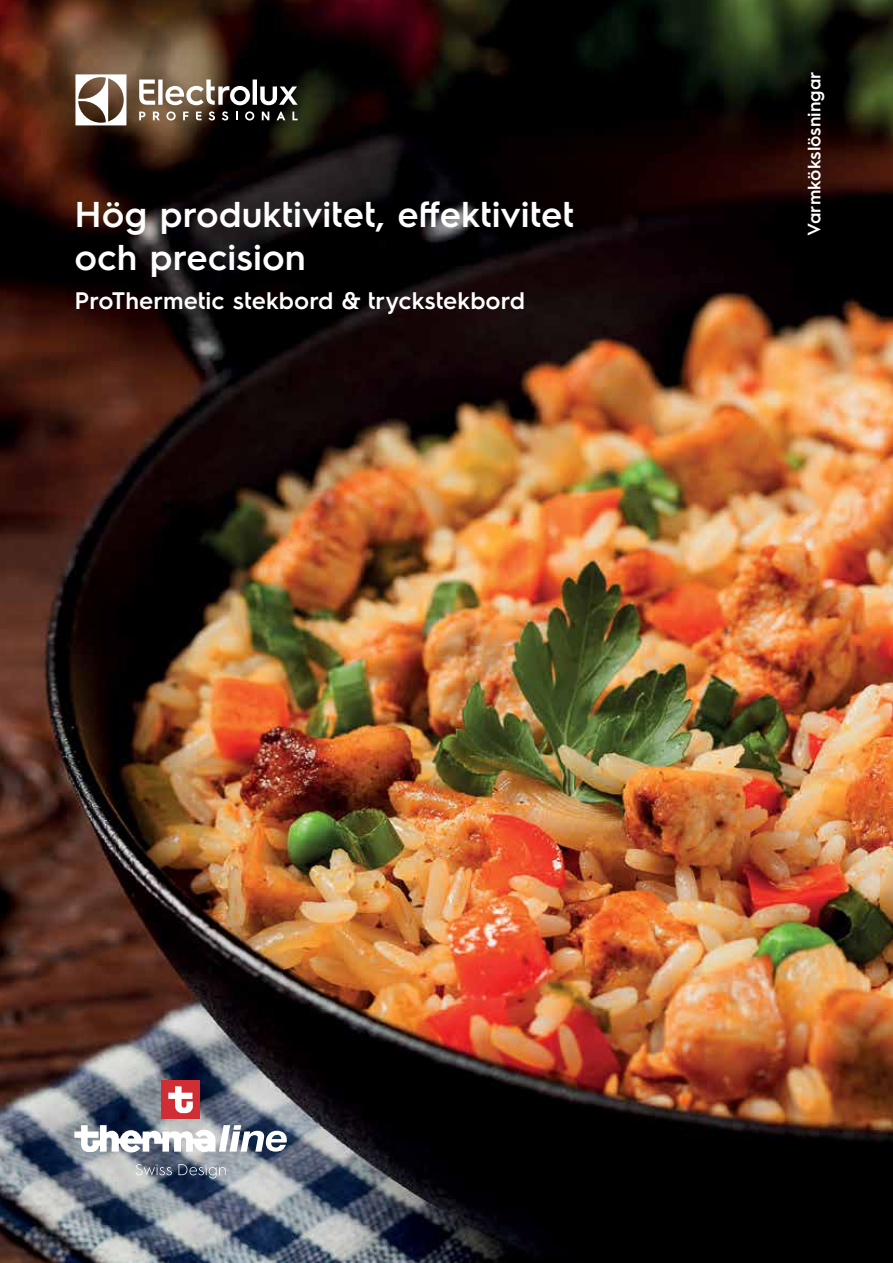
<style>
.page{position:relative;width:893px;height:1263px;background:#fff}
.page>*{position:absolute;margin:0;border:0;box-sizing:border-box;transform-origin:0 0}
.t1{font:600 36px/43.2px "Electrolux Sans";color:#fff}
.t2{font:600 24px "Electrolux Sans";color:#fff}
.t3{font:600 18px "Electrolux Sans";color:#fff}
</style>
<div class="page">
<img style="left:0;top:0;width:893px;height:1263px">
<svg style="left:75px;top:74px;width:51px;height:51px"></svg>
<svg style="left:139px;top:80px;width:159px;height:25px"></svg>
<svg style="left:292px;top:112px;width:6px;height:8px"></svg>
<svg style="left:245px;top:111px;width:9px;height:9px"></svg>
<svg style="left:236px;top:112px;width:2px;height:8px"></svg>
<svg style="left:222px;top:111px;width:6px;height:9px"></svg>
<svg style="left:209px;top:111px;width:6px;height:9px"></svg>
<svg style="left:196px;top:112px;width:6px;height:8px"></svg>
<svg style="left:183px;top:112px;width:6px;height:8px"></svg>
<svg style="left:166px;top:111px;width:10px;height:9px"></svg>
<svg style="left:153px;top:112px;width:7px;height:8px"></svg>
<svg style="left:139px;top:112px;width:6px;height:8px"></svg>
<svg style="left:277px;top:112px;width:8px;height:8px"></svg>
<svg style="left:262px;top:112px;width:7px;height:8px"></svg>
<div style="left:161px;top:1080px;width:39px;height:39px;background:#d02e34"></div>
<svg style="left:168px;top:1086px;width:25px;height:27px"></svg>
<svg style="left:74px;top:1125px;width:213px;height:53px"></svg>
<p class="t1" style="left:74px;top:190px;width:501px">Hög produktivitet, effektivitet och precision</p>
<p class="t2" style="left:74px;top:284px;width:452px">ProThermetic stekbord &amp; tryckstekbord</p>
<p class="t3" style="left:801px;top:236px;width:165px;rotate:-90deg">Varmkökslösningar</p>
</div>
